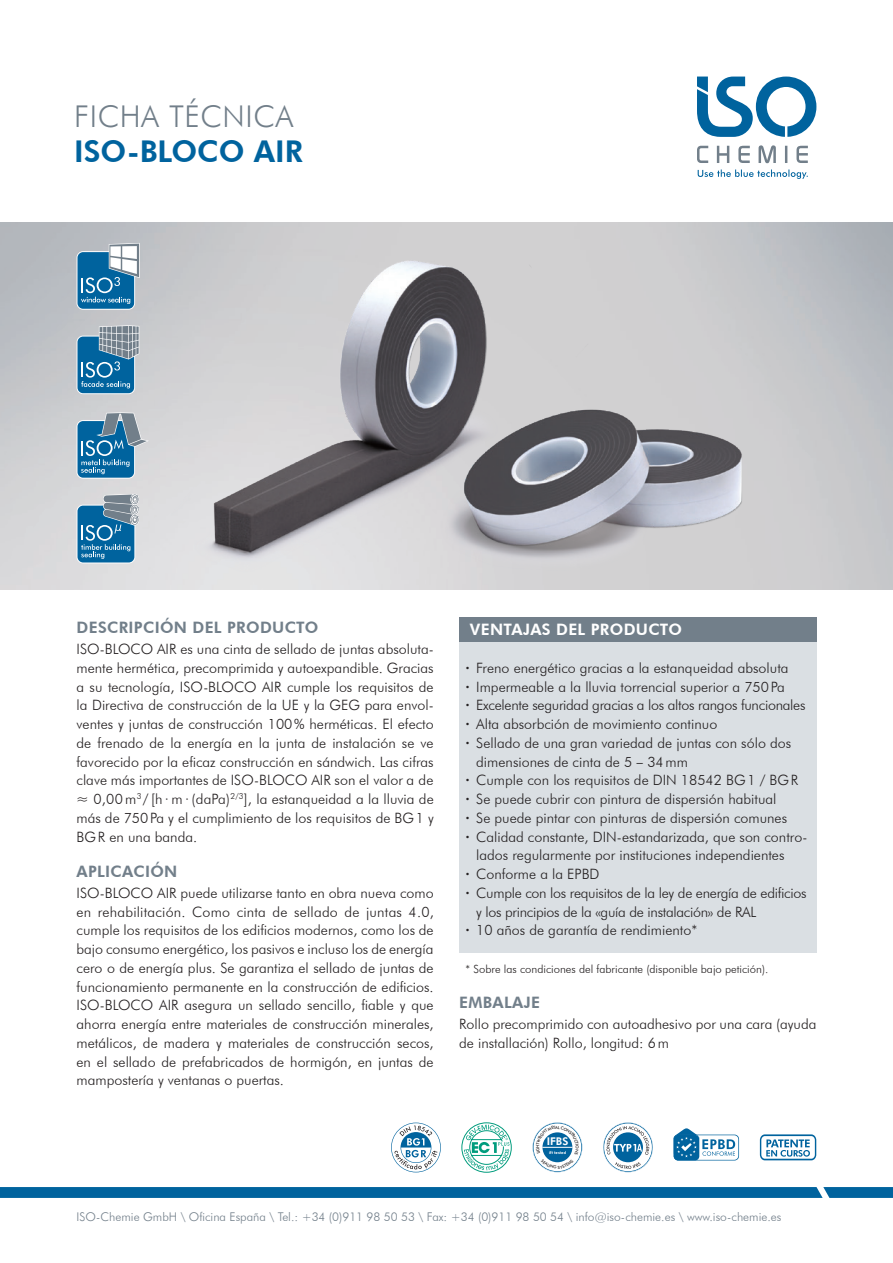
<style>
.page{position:relative;width:893px;height:1263px;background:#fff}
.page>*{position:absolute;margin:0;border:0;box-sizing:border-box;transform-origin:0 0}
.t1{font:800 30px "Futura BT";color:#00639e}
.t2{font:300 30px "Futura BT";letter-spacing:.02em;color:#727f8a}
.t3{font:800 15.75px "Futura BT";letter-spacing:.02em;color:#727f8a}
.t4{font:800 15.75px "Futura BT";letter-spacing:.02em;color:#fff}
.t5{font:300 14.25px/18.8px "Futura BT";color:#231f20;text-align:justify}
.t6{font:300 14.25px "Futura BT";letter-spacing:-.02em;color:#231f20}
.t7{font:300 12px "Futura BT";color:#727f8a}
.t8{font:300 11.25px "Futura BT";color:#231f20}
.t9{font:800 10.65px "Futura BT";color:#fff}
.t10{font:800 4.05px "Futura BT";letter-spacing:.02em;color:#fff}
.s1{font-weight:800}
.s2{font-family:"Futura BQ"}
</style>
<div class="page">
<img style="left:84px;top:247px;width:773px;height:327px">
<svg style="left:77px;top:243px;width:63px;height:67px;background:#5c96b8"></svg>
<svg style="left:77px;top:325px;width:62px;height:69px;background:#558cae"></svg>
<svg style="left:77px;top:412px;width:72px;height:67px;background:#6094b4"></svg>
<svg style="left:77px;top:494px;width:62px;height:69px;background:#528cb0"></svg>
<svg style="left:391px;top:1122px;width:50px;height:50px"></svg>
<svg style="left:462px;top:1122px;width:49px;height:50px"></svg>
<svg style="left:603px;top:1122px;width:50px;height:50px"></svg>
<svg style="left:674px;top:1128px;width:65px;height:32px"></svg>
<svg style="left:760px;top:1134px;width:56px;height:26px"></svg>
<div style="left:459px;top:617px;width:357px;height:25px;background:#727f8a"></div>
<div style="left:459px;top:642px;width:357px;height:311px;background:#dadfe3"></div>
<svg style="left:0;top:1187px;width:893px;height:11px;background:#04659f"></svg>
<svg style="left:697px;top:145px;width:111px;height:18px"></svg>
<svg style="left:698px;top:169px;width:110px;height:10px"></svg>
<svg style="left:697px;top:77px;width:119px;height:60px"></svg>
<svg style="left:532px;top:1122px;width:50px;height:50px"></svg>
<h1 class="t2" style="left:74px;top:98px;width:221px">FICHA TÉCNICA</h1>
<h1 class="t1" style="left:74px;top:133px;width:230px">ISO-BLOCO AIR</h1>
<p class="t3" style="left:77px;top:618px;width:243px">DESCRIPCIÓN DEL PRODUCTO</p>
<p class="t5" style="left:77px;top:639px;width:359px">ISO-BLOCO AIR es una cinta de sellado de juntas absoluta&shy;mente hermética, precomprimida y autoexpandible. Gracias a su tecnología, ISO-BLOCO AIR cumple los requisitos de la Directiva de construcción de la UE y la GEG para envol&shy;ventes y juntas de construcción 100% herméticas. El efecto de frenado de la energía en la junta de instalación se ve favorecido por la eficaz construcción en sándwich. Las cifras clave más importantes de ISO-BLOCO AIR son el valor a de ≈ 0,00 m<sup>3</sup> / [h · m · (daPa)<sup>2/3</sup>], la estanqueidad a la lluvia de más de 750Pa y el cumplimiento de los requisitos de BG1 y BGR en una banda.</p>
<p class="t3" style="left:77px;top:862px;width:102px">APLICACIÓN</p>
<p class="t5" style="left:77px;top:883px;width:359px">ISO-BLOCO AIR puede utilizarse tanto en obra nueva como en rehabilitación. Como cinta de sellado de juntas 4.0, cumple los requisitos de los edificios modernos, como los de bajo consumo energético, los pasivos e incluso los de energía cero o de energía plus. Se garantiza el sellado de juntas de funcionamiento permanente en la construcción de edificios.<br>ISO-BLOCO AIR asegura un sellado sencillo, fiable y que ahorra energía entre materiales de construcción minerales, metálicos, de madera y materiales de construcción secos, en el sellado de prefabricados de hormigón, en juntas de mampostería y ventanas o puertas.</p>
<p class="t4" style="left:470px;top:620px;width:214px">VENTAJAS DEL PRODUCTO</p>
<p class="t5" style="left:466px;top:658px;width:324px"><span class="s1">·</span> Freno energético gracias a la estanqueidad absoluta</p>
<p class="t5" style="left:466px;top:677px;width:321px"><span class="s1">·</span> Impermeable a la lluvia torrencial superior a 750Pa</p>
<p class="t6" style="left:466px;top:697px;width:341px"><span class="s1">·</span> Excelente seguridad gracias a los altos rangos funcionales</p>
<p class="t5" style="left:466px;top:714px;width:253px"><span class="s1">·</span> Alta absorbción de movimiento continuo</p>
<p class="t5" style="left:466px;top:733px;width:327px"><span class="s1">·</span> Sellado de una gran variedad de juntas con sólo dos</p>
<p class="t5" style="left:476px;top:752px;width:213px">dimensiones de cinta de 5 <span class="s2">–</span> 34mm</p>
<p class="t5" style="left:466px;top:771px;width:334px"><span class="s1">·</span> Cumple con los requisitos de DIN 18542 BG1 / BGR</p>
<p class="t5" style="left:466px;top:789px;width:312px"><span class="s1">·</span> Se puede cubrir con pintura de dispersión habitual</p>
<p class="t5" style="left:466px;top:808px;width:323px"><span class="s1">·</span> Se puede pintar con pinturas de dispersión comunes</p>
<p class="t5" style="left:466px;top:827px;width:343px"><span class="s1">·</span> Calidad constante, DIN-estandarizada, que son contro-</p>
<p class="t5" style="left:476px;top:846px;width:310px">lados regularmente por instituciones independientes</p>
<p class="t5" style="left:466px;top:864px;width:135px"><span class="s1">·</span> Conforme a la EPBD</p>
<p class="t6" style="left:466px;top:884px;width:342px"><span class="s1">·</span> Cumple con los requisitos de la ley de energía de edificios</p>
<p class="t6" style="left:476px;top:903px;width:282px">y los principios de la «guía de instalación» de RAL</p>
<p class="t5" style="left:466px;top:921px;width:233px"><span class="s1">·</span> 10 años de garantía de rendimiento*</p>
<p class="t8" style="left:466px;top:962px;width:304px">* Sobre las condiciones del fabricante (disponible bajo petición).</p>
<p class="t3" style="left:459px;top:993px;width:82px">EMBALAJE</p>
<p class="t5" style="left:459px;top:1014px;width:359px">Rollo precomprimido con autoadhesivo por una cara (ayuda de installación) Rollo, longitud: 6m</p>
<p class="t9" style="left:547px;top:1135px;width:23px">IFBS</p>
<p class="t10" style="left:549px;top:1150px;width:19px">ift tested</p>
<p class="t7" style="left:77px;top:1209px;width:706px">ISO-Chemie GmbH \ Oficina España \ Tel.: +34 (0)911 98 50 53 \ Fax: +34 (0)911 98 50 54 \ info@iso-chemie.es \ www.iso-chemie.es</p>
</div>
